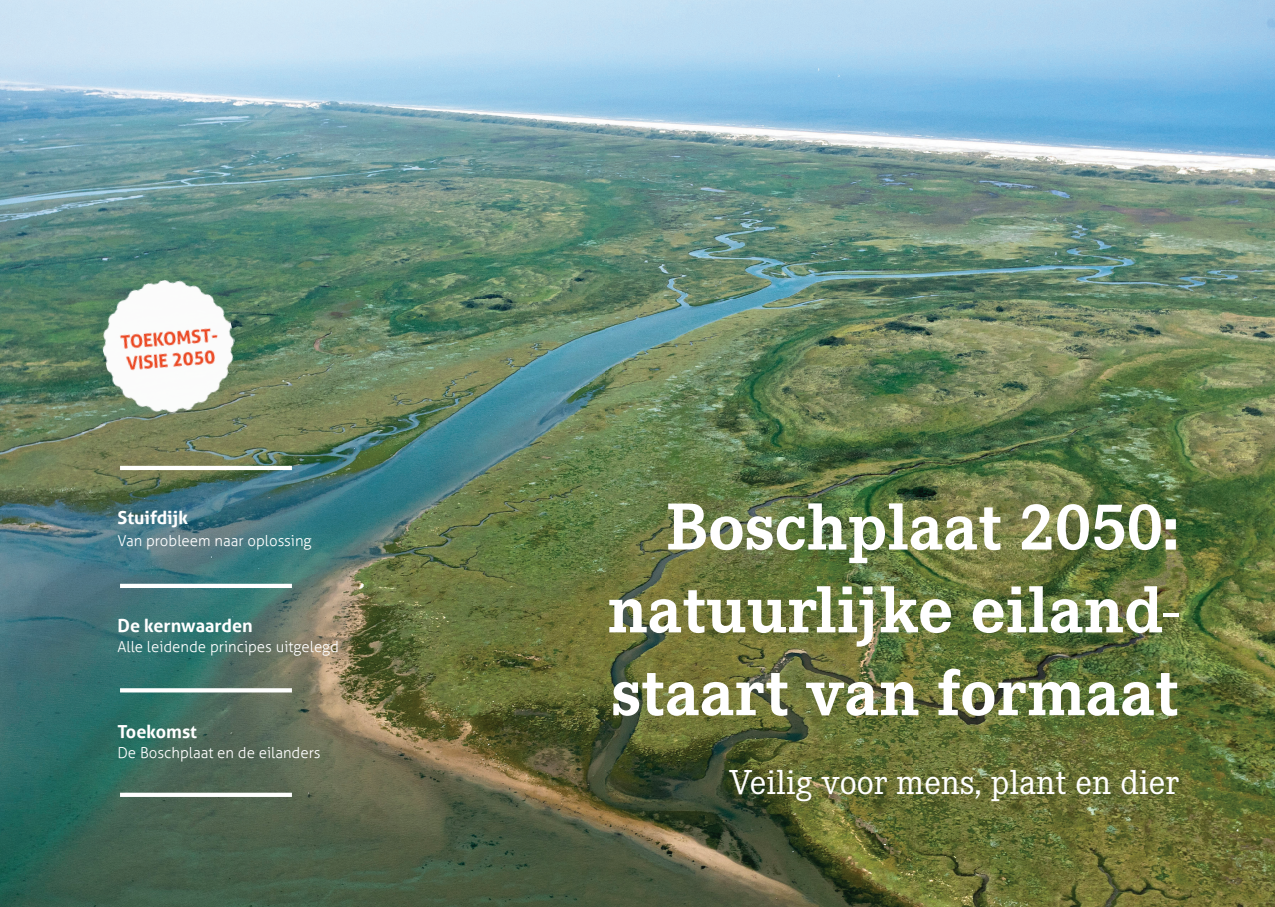
<style>
.page{position:relative;width:1275px;height:907px;background:#fff}
.page>*{position:absolute;margin:0;border:0;box-sizing:border-box;transform-origin:0 0}
.t1{font:700 69px/82.8px "Corporate E Pro";color:#fff;text-align:justify}
.t2{font:36px "Corporate E Pro";color:#fff}
.t3{font:700 18px "Aller";color:#fff}
.t4{font:300 15px "Aller";color:#fff}
</style>
<div class="page">
<img style="left:0;top:0;width:1274px;height:907px">
<img style="left:91px;top:269px;width:155px;height:155px">
<hr style="left:120px;top:584px;width:172px;height:4px;background:#fff">
<hr style="left:120px;top:466px;width:172px;height:4px;background:#fff">
<svg style="left:120px;top:688px;width:172px;height:4px"></svg>
<hr style="left:120px;top:793px;width:172px;height:4px;background:#fff">
<svg style="left:0;top:0;width:5px;height:7px"></svg>
<p class="t3" style="left:117px;top:507px;width:72px">Stuifdijk</p>
<p class="t4" style="left:117px;top:532px;width:196px">Van probleem naar oplossing</p>
<p class="t3" style="left:117px;top:615px;width:137px">De kernwaarden</p>
<p class="t4" style="left:117px;top:637px;width:223px">Alle leidende principes uitgelegd</p>
<p class="t3" style="left:117px;top:721px;width:81px">Toekomst</p>
<p class="t4" style="left:117px;top:743px;width:204px">De Boschplaat en de eilanders</p>
<h1 class="t1" style="left:607px;top:481px;width:572px;text-indent:59px">Boschplaat 2050: natuurlijke eiland&shy;staart van formaat</h1>
<h2 class="t2" style="left:729px;top:757px;width:451px">Veilig voor mens, plant en dier</h2>
</div>
